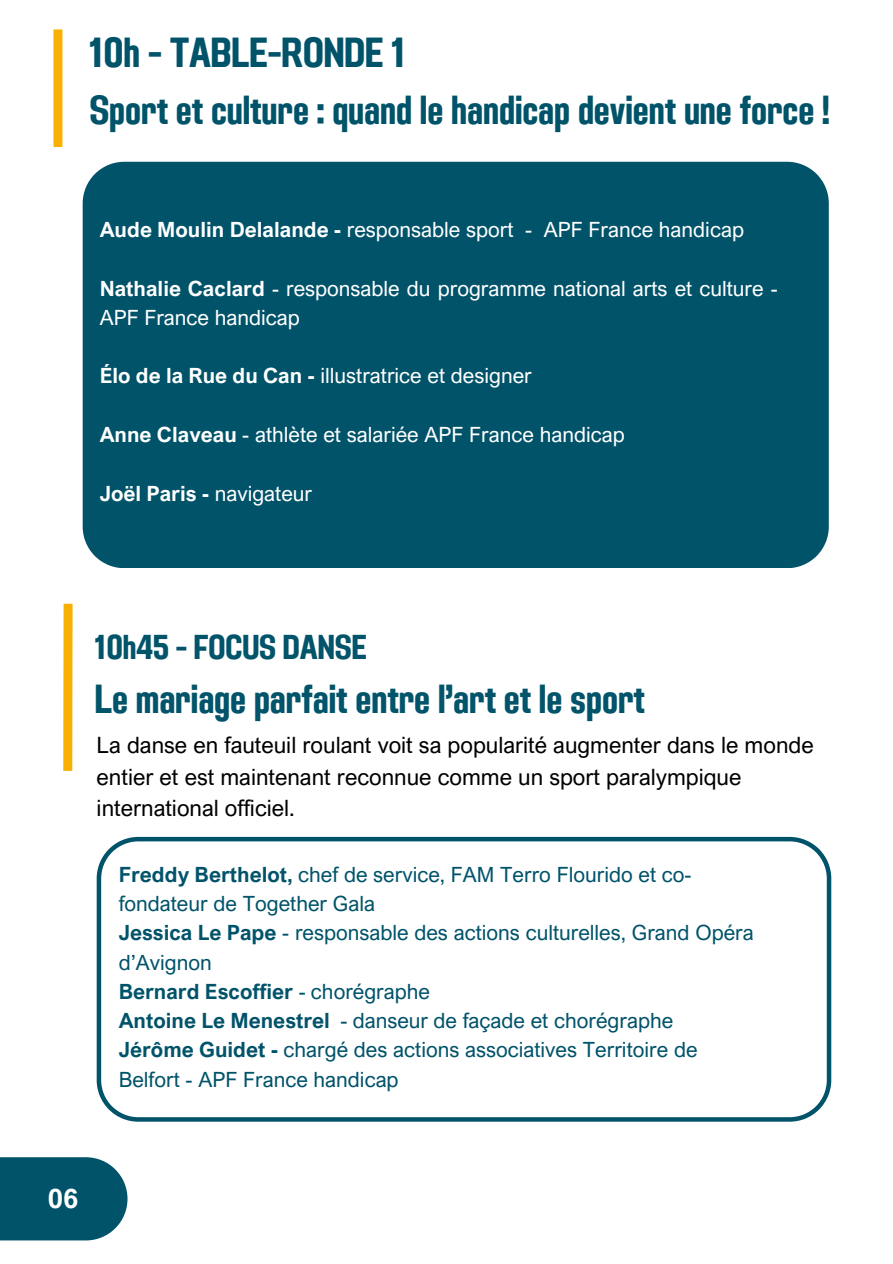
<style>
.page{position:relative;width:893px;height:1264px;background:#fff}
.page>*{position:absolute;margin:0;border:0;box-sizing:border-box;transform-origin:0 0}
.t1{font:42px "Adirek Sans 700";color:#01536a}
.t2{font:40.5px "Adirek Sans 700";color:#01536a}
.t3{font:40.5px "Adirek Sans 700";color:#02546a}
.t4{font:34.5px "Adirek Sans 700";color:#02546a}
.t5{font:700 27px "Arial Nova";color:#fff}
.t6{font:22.5px/31.5px "Arial Nova";color:#000}
.t7{font:21px/29.2px "Arial Nova";color:#01536a}
.t8{font:21px/29.2px "Arial Nova";color:#fff}
.t9{font:700 21px "Arial Nova";color:#01536a}
.t10{font:700 21px "Arial Nova";color:#fff}
.s1{font-weight:700}
.s2{font-weight:400}
</style>
<div class="page">
<div style="left:63px;top:603px;width:10px;height:167px;background:#f8b103"></div>
<svg style="left:97px;top:836px;width:734px;height:285px"></svg>
<div style="left:0;top:1157px;width:127px;height:83px;background:#01536a"></div>
<div style="left:53px;top:29px;width:9px;height:118px;background:#f8b103"></div>
<div style="left:83px;top:162px;width:745px;height:406px;background:#01536a"></div>
<p class="t1" style="left:89px;top:28px;width:318px">10h - TABLE-RONDE 1</p>
<p class="t2" style="left:89px;top:86px;width:741px">Sport et culture : quand le handicap devient une force !</p>
<p class="t8" style="left:100px;top:214px;width:645px"><span class="s1">Aude Moulin Delalande -</span> responsable sport - APF France handicap</p>
<p class="t8" style="left:100px;top:273px;width:679px"><span class="s1">Nathalie Caclard</span> - responsable du programme national arts et culture -<br>APF France handicap</p>
<p class="t8" style="left:100px;top:361px;width:433px"><span class="s1">Élo de la Rue du Can -</span> illustratrice et designer</p>
<p class="t8" style="left:100px;top:419px;width:526px"><span class="s1">Anne Claveau</span> - athlète et salariée APF France handicap</p>
<p class="t10" style="left:100px;top:480px;width:214px">Joël Paris - <span class="s2">navigateur</span></p>
<h1 class="t4" style="left:95px;top:626px;width:273px">10h45 - FOCUS DANSE</h1>
<h1 class="t3" style="left:95px;top:675px;width:551px">Le mariage parfait entre l’art et le sport</h1>
<p class="t6" style="left:97px;top:729px;width:718px">La danse en fauteuil roulant voit sa popularité augmenter dans le monde entier et est maintenant reconnue comme un sport paralympique international officiel.</p>
<p class="t7" style="left:119px;top:859px;width:574px"><span class="s1">Freddy Berthelot,</span> chef de service, FAM Terro Flourido et co&shy;fondateur de Together Gala</p>
<p class="t7" style="left:119px;top:917px;width:636px"><span class="s1">Jessica Le Pape</span> - responsable des actions culturelles, Grand Opéra d’Avignon</p>
<p class="t9" style="left:119px;top:978px;width:313px">Bernard Escoffier <span class="s2">- chorégraphe</span></p>
<h1 class="t7" style="left:119px;top:1005px;width:556px"><span class="s1">Antoine Le Menestrel</span> - danseur de façade et chorégraphe</h1>
<p class="t7" style="left:119px;top:1034px;width:580px"><span class="s1">Jérôme Guidet -</span> chargé des actions associatives Territoire de<br>Belfort - APF France handicap</p>
<p class="t5" style="left:48px;top:1181px;width:32px">06</p>
</div>
